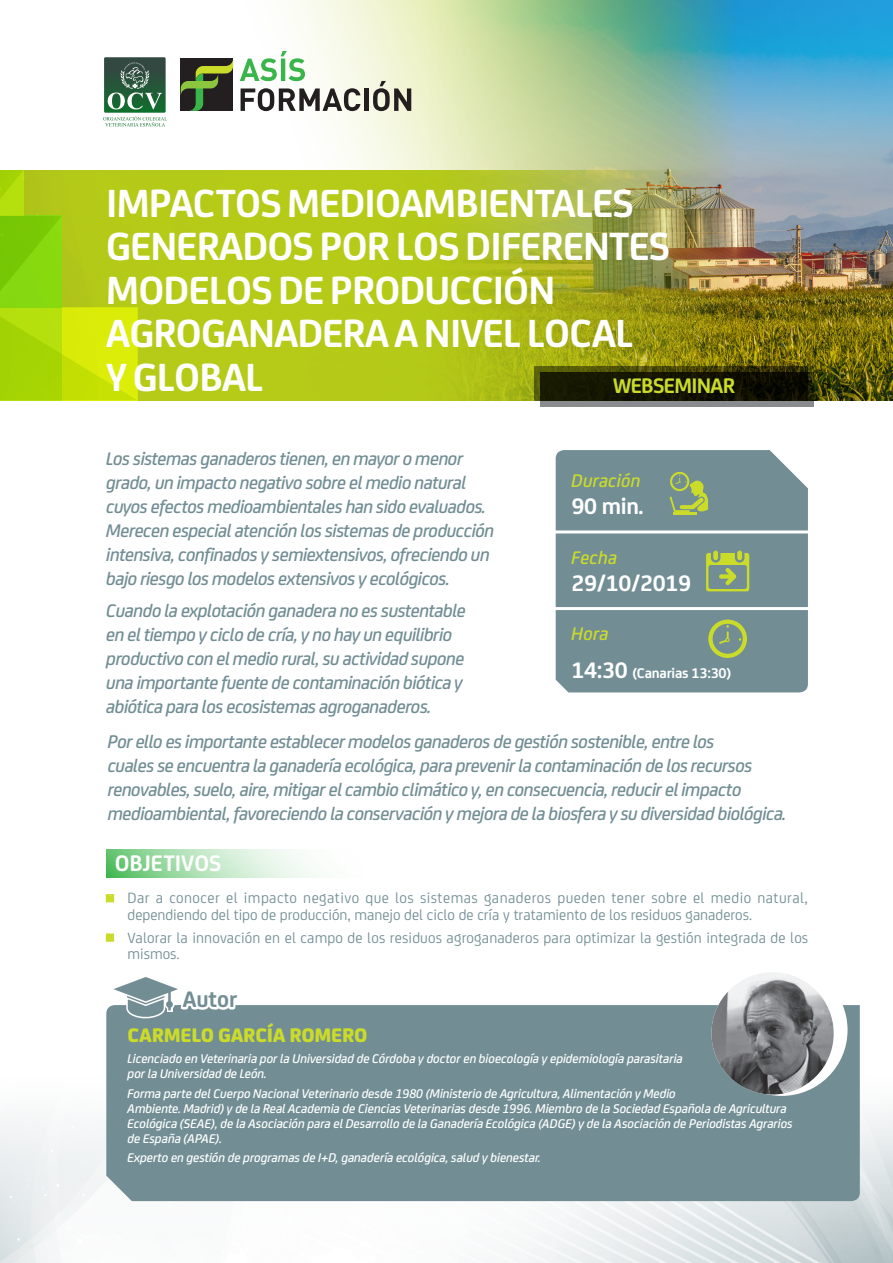
<style>
.page{position:relative;width:893px;height:1263px;background:#fff}
.page>*{position:absolute;margin:0;border:0;box-sizing:border-box;transform-origin:0 0}
.Titulo{font:700 42px/43.5px "FS Joey";letter-spacing:-.02em;color:#fff}
.Datos{font:700 24px "FS Joey";letter-spacing:-.01em;color:#fff}
.t1{font:700 24px "FS Joey";letter-spacing:-.005em;color:#728e94}
.Pastilla_curso{font:700 22.5px "FS Joey";letter-spacing:-.03em;color:#cadb2a}
.Autor{font:800 21px "FS Joey";letter-spacing:-.015em;color:#cadb2a}
.Resumen{font:italic 500 19.5px/24px "FS Joey";letter-spacing:-.03em;color:#728e94}
.t2{font:italic 500 19.5px "FS Joey";color:#cadb2a}
.t3{font:15.75px/16.5px "FS Joey";letter-spacing:.01em;color:#728e94}
.Datos-2{font:700 15px "FS Joey";letter-spacing:-.015em;color:#fff}
.Autor_CV{font:italic 500 13.5px/15px "FS Joey";letter-spacing:-.01em;color:#fff}
.s1{font-size:24px}
.s2{color:#cadb2a}
</style>
<div class="page">
<div style="left:556px;top:450px;width:252px;height:242px;background:#728e94"></div>
<img style="left:0;top:1111px;width:893px;height:152px">
<hr style="left:553px;top:530px;width:258px;height:3px;background:#fff">
<hr style="left:553px;top:607px;width:259px;height:3px;background:#fff">
<hr style="left:673px;top:513px;width:24px;height:2px;background:#cadb2a">
<svg style="left:670px;top:472px;width:38px;height:40px;background:#92aa6c"></svg>
<svg style="left:708px;top:619px;width:39px;height:39px;background:#8fa770"></svg>
<div style="left:713px;top:551px;width:5px;height:9px;background:#cadb2a;border-radius:2px"></div>
<div style="left:737px;top:551px;width:5px;height:9px;background:#cadb2a;border-radius:2px"></div>
<svg style="left:706px;top:553px;width:43px;height:38px;background:#9ab163"></svg>
<div style="left:137px;top:170px;width:282px;height:230px;background:#b5cb18"></div>
<svg style="left:106px;top:0;width:313px;height:170px"></svg>
<svg style="left:0;top:170px;width:137px;height:230px;background:#afd40e"></svg>
<img style="left:419px;top:0;width:474px;height:400px">
<svg style="left:240px;top:51px;width:65px;height:30px"></svg>
<svg style="left:241px;top:88px;width:119px;height:23px"></svg>
<div style="left:364px;top:88px;width:5px;height:23px;background:#231f20"></div>
<svg style="left:373px;top:81px;width:38px;height:30px"></svg>
<svg style="left:181px;top:59px;width:52px;height:52px;background:#404f27"></svg>
<svg style="left:103px;top:57px;width:64px;height:69px"></svg>
<svg style="left:534px;top:366px;width:274px;height:34px;background:#494906"></svg>
<svg style="left:540px;top:372px;width:274px;height:34px;background:#6e6f6b"></svg>
<div style="left:540px;top:372px;width:268px;height:28px;background:linear-gradient(to right,#191c02,#0b0a00)"></div>
<div style="left:106px;top:1005px;width:754px;height:196px;background:#728e94"></div>
<div style="left:716px;top:964px;width:131px;height:132px;background:#fff;border-radius:50%"></div>
<img style="left:711px;top:972px;width:123px;height:122px;border-radius:61px">
<svg style="left:113px;top:977px;width:128px;height:77px"></svg>
<div style="left:106px;top:894px;width:8px;height:8px;border:2px solid #cadb2a"></div>
<div style="left:106px;top:933px;width:8px;height:9px;border:2px solid #cadb2a"></div>
<svg style="left:106px;top:849px;width:211px;height:28px"></svg>
<p class="Titulo" style="left:106px;top:178px;width:565px">IMPACTOS MEDIOAMBIENTALES<br>GENERADOS POR LOS DIFERENTES<br>MODELOS DE PRODUCCIÓN<br>AGROGANADERA A NIVEL LOCAL<br>Y GLOBAL</p>
<p class="Pastilla_curso" style="left:613px;top:369px;width:124px">WEBSEMINAR</p>
<p class="Resumen" style="left:106px;top:445px;width:389px">Los sistemas ganaderos tienen, en mayor o menor grado, un impacto negativo sobre el medio natural cuyos efectos medioambientales han sido evaluados.<br>Merecen especial atención los sistemas de producción intensiva, confinados y semiextensivos, ofreciendo un bajo riesgo los modelos extensivos y ecológicos.</p>
<p class="Resumen" style="left:106px;top:597px;width:361px">Cuando la explotación ganadera no es sustentable en el tiempo y ciclo de cría, y no hay un equilibrio productivo con el medio rural, su actividad supone una importante fuente de contaminación biótica y abiótica para los ecosistemas agroganaderos.</p>
<p class="t2" style="left:572px;top:466px;width:71px">Duración</p>
<p class="Datos" style="left:572px;top:488px;width:74px">90 min.</p>
<p class="t2" style="left:572px;top:543px;width:47px">Fecha</p>
<p class="Datos" style="left:572px;top:565px;width:121px">29/10/2019</p>
<p class="t2" style="left:572px;top:619px;width:38px">Hora</p>
<p class="Datos-2" style="left:572px;top:661px;width:161px"><span class="s1">14:30</span> (Canarias 13:30)</p>
<p class="Resumen" style="left:108px;top:728px;width:680px">Por ello es importante establecer modelos ganaderos de gestión sostenible, entre los<br>cuales se encuentra la ganadería ecológica, para prevenir la contaminación de los recursos renovables, suelo, aire, mitigar el cambio climático y, en consecuencia, reducir el impacto medioambiental, favoreciendo la conservación y mejora de la biosfera y su diversidad biológica.</p>
<p class="Datos" style="left:115px;top:845px;width:108px">OBJETIVOS</p>
<p class="t3" style="left:128px;top:889px;width:682px;text-indent:-21px"><span class="s2">■</span> Dar a conocer el impacto negativo que los sistemas ganaderos pueden tener sobre el medio natural, dependiendo del tipo de producción, manejo del ciclo de cría y tratamiento de los residuos ganaderos.</p>
<p class="t3" style="left:128px;top:928px;width:682px;text-indent:-21px"><span class="s2">■</span> Valorar la innovación en el campo de los residuos agroganaderos para optimizar la gestión integrada de los mismos.</p>
<p class="t1" style="left:183px;top:981px;width:56px">Autor</p>
<p class="Autor" style="left:128px;top:1019px;width:241px">CARMELO GARCÍA ROMERO</p>
<p class="Autor_CV" style="left:128px;top:1050px;width:557px">Licenciado en Veterinaria por la Universidad de Córdoba y doctor en bioecología y epidemiología parasitaria por la Universidad de León.</p>
<p class="Autor_CV" style="left:128px;top:1085px;width:667px">Forma parte del Cuerpo Nacional Veterinario desde 1980 (Ministerio de Agricultura, Alimentación y Medio<br>Ambiente. Madrid) y de la Real Academia de Ciencias Veterinarias desde 1996. Miembro de la Sociedad Española de Agricultura Ecológica (SEAE), de la Asociación para el Desarrollo de la Ganadería Ecológica (ADGE) y de la Asociación de Periodistas Agrarios de España (APAE).</p>
<p class="Autor_CV" style="left:128px;top:1149px;width:415px">Experto en gestión de programas de I+D, ganadería ecológica, salud y bienestar.</p>
</div>
